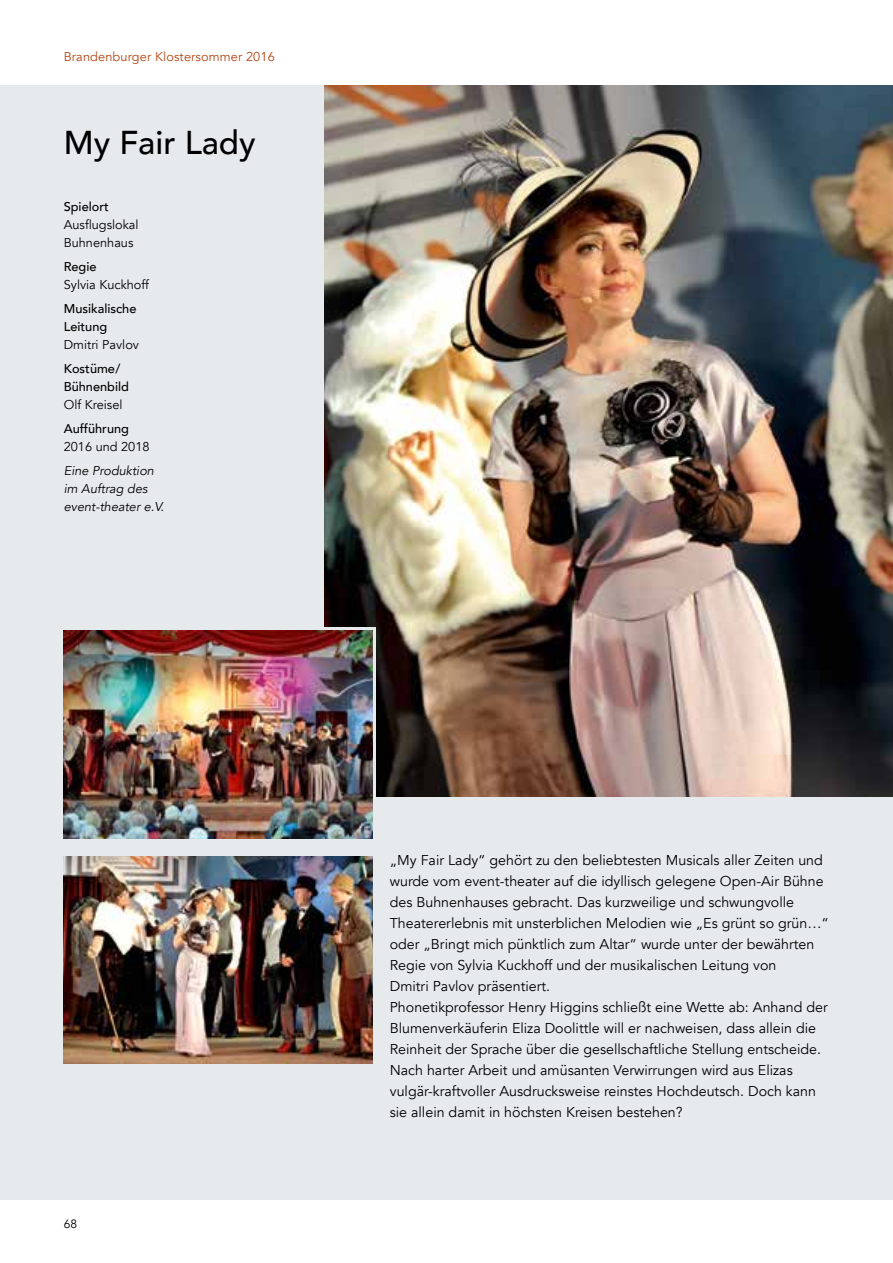
<style>
.page{position:relative;width:893px;height:1263px;background:#fff}
.page>*{position:absolute;margin:0;border:0;box-sizing:border-box;transform-origin:0 0}
.t1{font:500 33px "Avenir";color:#000}
.t2{font:14.25px/21px "Avenir";color:#000}
.t3{font:12.75px/18px "Avenir";color:#000}
.t4{font:500 12.75px/18px "Avenir";color:#000}
.t5{font:italic 12.75px/18px "Avenir";color:#000}
.t6{font:12.75px "Avenir";letter-spacing:.01em;color:#b34616}
.t7{font:12px "Avenir";color:#000}
</style>
<div class="page">
<div style="left:0;top:85px;width:893px;height:1114px;background:#e7eaec"></div>
<img style="left:325px;top:85px;width:568px;height:711px">
<div style="left:0;top:627px;width:376px;height:179px;background:#e7eaec"></div>
<img style="left:64px;top:856px;width:309px;height:207px">
<img style="left:64px;top:631px;width:309px;height:207px">
<p class="t6" style="left:64px;top:49px;width:213px">Brandenburger Klostersommer 2016</p>
<h1 class="t1" style="left:64px;top:114px;width:193px">My Fair Lady</h1>
<p class="t4" style="left:64px;top:197px;width:47px">Spielort</p>
<p class="t3" style="left:64px;top:216px;width:76px">Ausflugslokal<br>Buhnenhaus</p>
<p class="t4" style="left:64px;top:257px;width:34px">Regie</p>
<p class="t3" style="left:64px;top:276px;width:87px">Sylvia Kuckhoff</p>
<p class="t4" style="left:64px;top:299px;width:74px">Musikalische<br>Leitung</p>
<p class="t3" style="left:64px;top:336px;width:77px">Dmitri Pavlov</p>
<p class="t4" style="left:64px;top:359px;width:67px">Kostüme/<br>Bühnenbild</p>
<p class="t3" style="left:64px;top:396px;width:60px">Olf Kreisel</p>
<p class="t4" style="left:64px;top:419px;width:67px">Aufführung</p>
<p class="t3" style="left:64px;top:438px;width:87px">2016 und 2018</p>
<p class="t5" style="left:64px;top:462px;width:102px">Eine Produktion im Auftrag des event-theater e.V.</p>
<p class="t7" style="left:64px;top:1217px;width:15px">68</p>
<p class="t2" style="left:390px;top:850px;width:441px">„My Fair Lady“ gehört zu den beliebtesten Musicals aller Zeiten und wurde vom event-theater auf die idyllisch gelegene Open-Air Bühne des Buhnenhauses gebracht. Das kurzweilige und schwungvolle Theatererlebnis mit unsterblichen Melodien wie „Es grünt so grün…“ oder „Bringt mich pünktlich zum Altar“ wurde unter der bewährten Regie von Sylvia Kuckhoff und der musikalischen Leitung von<br>Dmitri Pavlov präsentiert.<br>Phonetikprofessor Henry Higgins schließt eine Wette ab: Anhand der Blumenverkäuferin Eliza Doolittle will er nachweisen, dass allein die Reinheit der Sprache über die gesellschaftliche Stellung entscheide.<br>Nach harter Arbeit und amüsanten Verwirrungen wird aus Elizas vulgär-kraftvoller Ausdrucksweise reinstes Hochdeutsch. Doch kann sie allein damit in höchsten Kreisen bestehen?</p>
</div>
